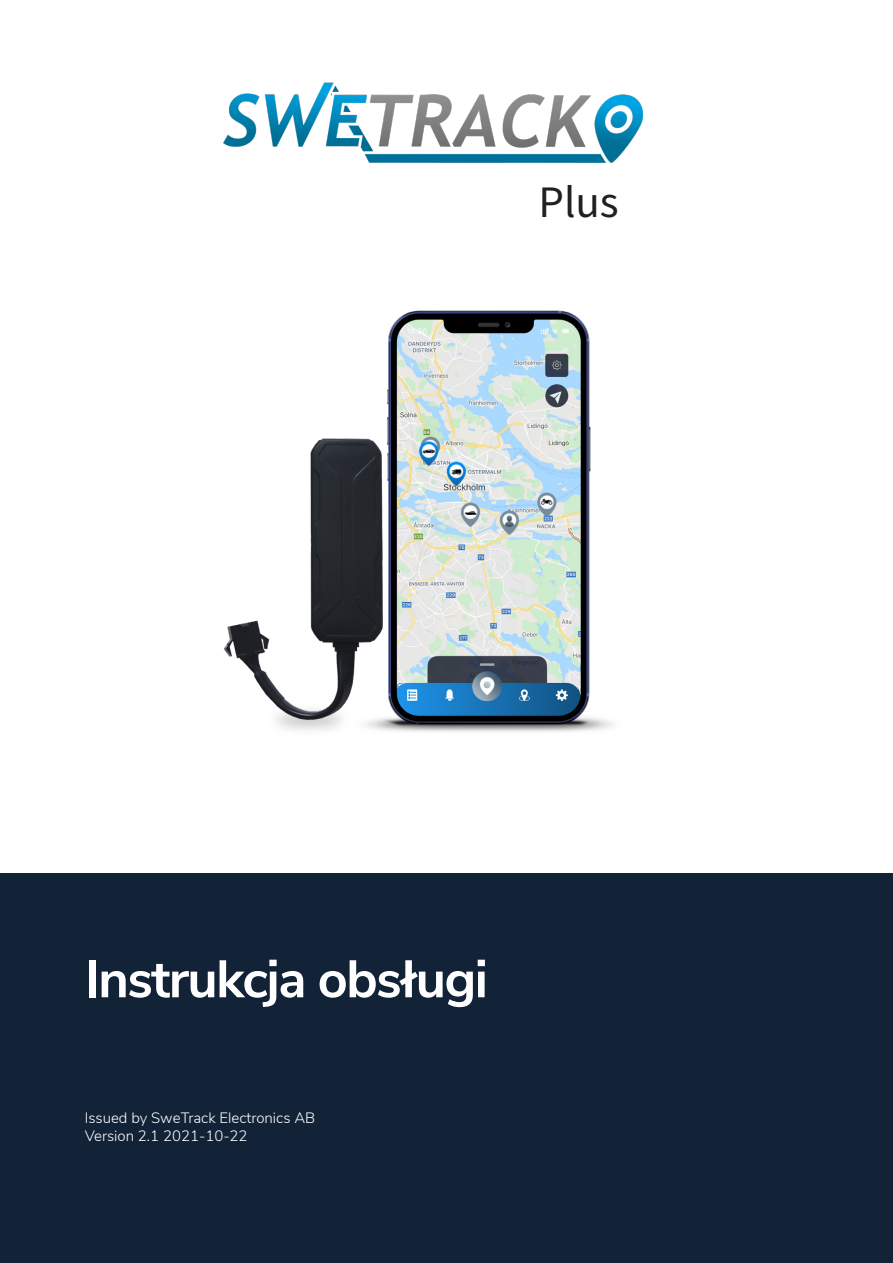
<style>
.page{position:relative;width:893px;height:1263px;background:#fff}
.page>*{position:absolute;margin:0;border:0;box-sizing:border-box;transform-origin:0 0}
.t1{font:700 52.5px "Nunito Sans";letter-spacing:-.03em;color:#fff}
.t2{font:45px "Source Sans Pro";color:#231f20}
.t3{font:300 15px "Nunito Sans";color:#fff}
</style>
<div class="page">
<div style="left:0;top:874px;width:893px;height:389px;background:#122237"></div>
<img style="left:224px;top:82px;width:418px;height:81px">
<img style="left:223px;top:310px;width:390px;height:422px">
<p class="t2" style="left:538px;top:172px;width:82px">Plus</p>
<p class="t1" style="left:85px;top:941px;width:404px">Instrukcja obsługi</p>
<p class="t3" style="left:85px;top:1107px;width:232px">Issued by SweTrack Electronics AB</p>
<p class="t3" style="left:85px;top:1125px;width:164px">Version 2.1 2021-10-22</p>
</div>
